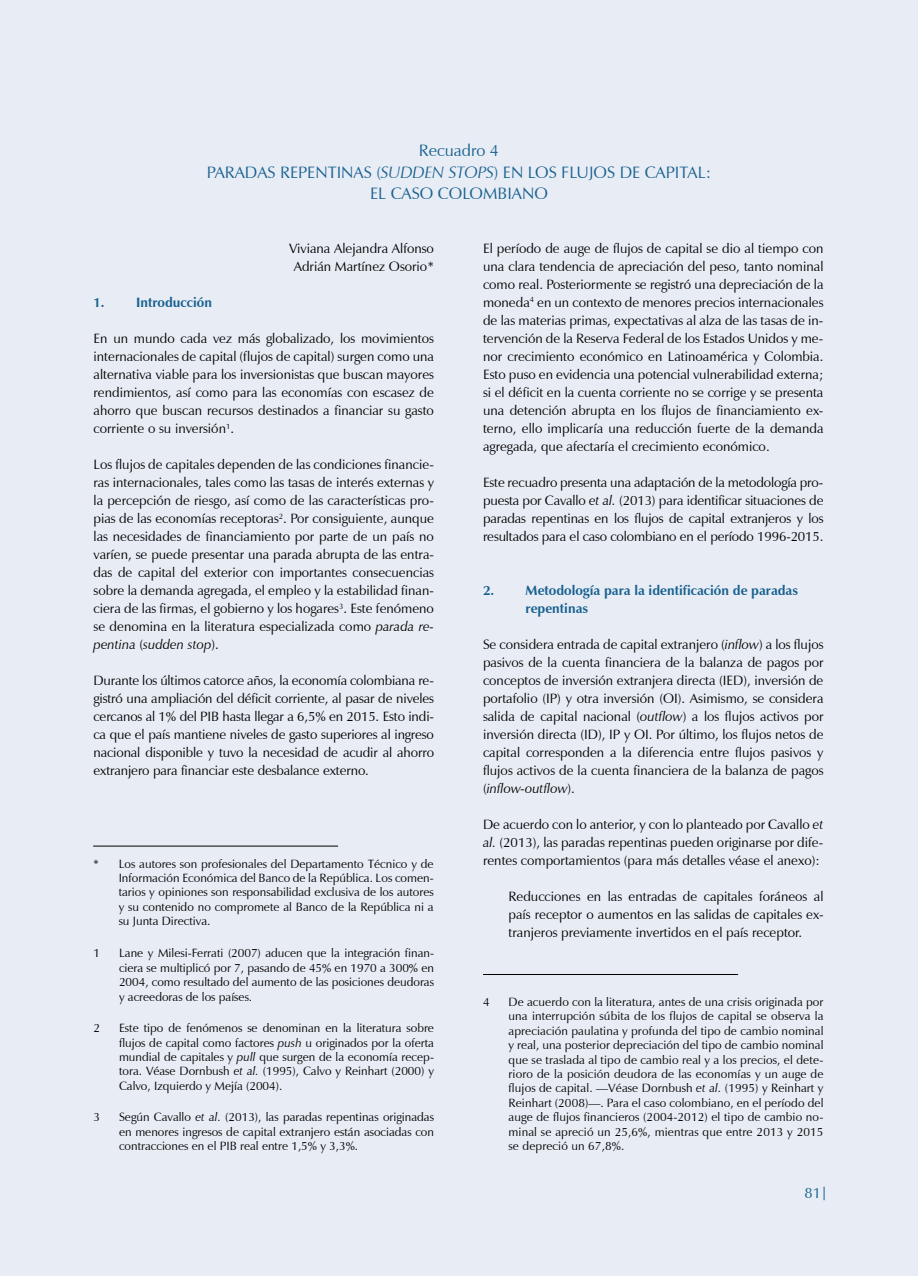
<style>
.page{position:relative;width:918px;height:1276px;background:#fff}
.page>*{position:absolute;margin:0;border:0;box-sizing:border-box;transform-origin:0 0}
.t1{font:16.5px/21.6px "Zapf Humanist 601 BT";color:#186190;text-align:center}
.t2{font:15px "Zapf Humanist 601 BT";color:#186190}
.t3{font:13.5px/18px "Zapf Humanist 601 BT";color:#000;text-align:justify}
.t4{font:700 13.5px/18px "Zapf Humanist 601 BT";color:#186190}
.t5{font:12px/14.4px "Zapf Humanist 601 BT";color:#000;text-align:justify}
.s1{font-style:italic}
</style>
<div class="page">
<div style="left:1px;top:0;width:917px;height:1276px;background:#e8ecf4"></div>
<svg style="left:824px;top:1186px;width:1px;height:14px"></svg>
<hr style="left:483px;top:974px;width:255px;height:1px;background:#000">
<hr style="left:93px;top:845px;width:245px;height:1px;background:#000">
<p class="t1" style="left:207px;top:140px;width:506px">Recuadro 4<br>PARADAS REPENTINAS (<span class="s1">SUDDEN STOPS</span>) EN LOS FLUJOS DE CAPITAL:<br>EL CASO COLOMBIANO</p>
<p class="t3" style="left:289px;top:240px;width:146px;text-align:center">Viviana Alejandra Alfonso<br>Adrián Martínez Osorio*</p>
<p class="t4" style="left:94px;top:294px;width:120px">1. Introducción</p>
<p class="t3" style="left:94px;top:330px;width:342px">En un mundo cada vez más globalizado, los movimientos internacionales de capital (flujos de capital) surgen como una alternativa viable para los inversionistas que buscan mayores rendimientos, así como para las economías con escasez de ahorro que buscan recursos destinados a financiar su gasto corriente o su inversión<sup>1</sup>.</p>
<p class="t3" style="left:94px;top:456px;width:342px">Los flujos de capitales dependen de las condiciones financie&shy;ras internacionales, tales como las tasas de interés externas y la percepción de riesgo, así como de las características pro&shy;pias de las economías receptoras<sup>2</sup>. Por consiguiente, aunque las necesidades de financiamiento por parte de un país no varíen, se puede presentar una parada abrupta de las entra&shy;das de capital del exterior con importantes consecuencias sobre la demanda agregada, el empleo y la estabilidad finan&shy;ciera de las firmas, el gobierno y los hogares<sup>3</sup>. Este fenómeno se denomina en la literatura especializada como <span class="s1">parada re&shy;pentina</span> (<span class="s1">sudden stop</span>).</p>
<p class="t3" style="left:94px;top:672px;width:342px">Durante los últimos catorce años, la economía colombiana re&shy;gistró una ampliación del déficit corriente, al pasar de niveles cercanos al 1% del PIB hasta llegar a 6,5% en 2015. Esto indi&shy;ca que el país mantiene niveles de gasto superiores al ingreso nacional disponible y tuvo la necesidad de acudir al ahorro extranjero para financiar este desbalance externo.</p>
<p class="t5" style="left:119px;top:856px;width:317px;text-indent:-26px">* Los autores son profesionales del Departamento Técnico y de Información Económica del Banco de la República. Los comen&shy;tarios y opiniones son responsabilidad exclusiva de los autores y su contenido no compromete al Banco de la República ni a su Junta Directiva.</p>
<p class="t5" style="left:94px;top:946px;width:8px">1</p>
<p class="t5" style="left:119px;top:946px;width:316px">Lane y Milesi-Ferrati (2007) aducen que la integración finan&shy;ciera se multiplicó por 7, pasando de 45% en 1970 a 300% en 2004, como resultado del aumento de las posiciones deudoras y acreedoras de los países.</p>
<p class="t5" style="left:94px;top:1020px;width:8px">2</p>
<p class="t5" style="left:119px;top:1020px;width:316px">Este tipo de fenómenos se denominan en la literatura sobre flujos de capital como factores <span class="s1">push</span> u originados por la oferta mundial de capitales y <span class="s1">pull</span> que surgen de la economía recep&shy;tora. Véase Dornbush <span class="s1">et al.</span> (1995), Calvo y Reinhart (2000) y Calvo, Izquierdo y Mejía (2004).</p>
<p class="t5" style="left:94px;top:1109px;width:8px">3</p>
<p class="t5" style="left:119px;top:1109px;width:316px">Según Cavallo <span class="s1">et al.</span> (2013), las paradas repentinas originadas en menores ingresos de capital extranjero están asociadas con contracciones en el PIB real entre 1,5% y 3,3%.</p>
<p class="t3" style="left:483px;top:239px;width:342px">El período de auge de flujos de capital se dio al tiempo con una clara tendencia de apreciación del peso, tanto nominal como real. Posteriormente se registró una depreciación de la moneda<sup>4</sup> en un contexto de menores precios internacionales de las materias primas, expectativas al alza de las tasas de in&shy;tervención de la Reserva Federal de los Estados Unidos y me&shy;nor crecimiento económico en Latinoamérica y Colombia.<br>Esto puso en evidencia una potencial vulnerabilidad externa; si el déficit en la cuenta corriente no se corrige y se presenta una detención abrupta en los flujos de financiamiento ex&shy;terno, ello implicaría una reducción fuerte de la demanda agregada, que afectaría el crecimiento económico.</p>
<p class="t3" style="left:483px;top:473px;width:342px">Este recuadro presenta una adaptación de la metodología pro&shy;puesta por Cavallo <span class="s1">et al.</span> (2013) para identificar situaciones de paradas repentinas en los flujos de capital extranjeros y los resultados para el caso colombiano en el período 1996-2015.</p>
<p class="t4" style="left:526px;top:581px;width:274px;text-indent:-43px">2. Metodología para la identificación de paradas repentinas</p>
<p class="t3" style="left:483px;top:635px;width:342px">Se considera entrada de capital extranjero (<span class="s1">inflow</span>) a los flujos pasivos de la cuenta financiera de la balanza de pagos por conceptos de inversión extranjera directa (IED), inversión de portafolio (IP) y otra inversión (OI). Asimismo, se considera salida de capital nacional (<span class="s1">outflow</span>) a los flujos activos por inversión directa (ID), IP y OI. Por último, los flujos netos de capital corresponden a la diferencia entre flujos pasivos y flujos activos de la cuenta financiera de la balanza de pagos (<span class="s1">inflow-outflow</span>).</p>
<p class="t3" style="left:483px;top:815px;width:342px">De acuerdo con lo anterior, y con lo planteado por Cavallo <span class="s1">et al.</span> (2013), las paradas repentinas pueden originarse por dife&shy;rentes comportamientos (para más detalles véase el anexo):</p>
<p class="t3" style="left:509px;top:887px;width:316px">Reducciones en las entradas de capitales foráneos al país receptor o aumentos en las salidas de capitales ex&shy;tranjeros previamente invertidos en el país receptor.</p>
<p class="t5" style="left:483px;top:994px;width:8px">4</p>
<p class="t5" style="left:509px;top:994px;width:317px">De acuerdo con la literatura, antes de una crisis originada por una interrupción súbita de los flujos de capital se observa la apreciación paulatina y profunda del tipo de cambio nominal y real, una posterior depreciación del tipo de cambio nominal que se traslada al tipo de cambio real y a los precios, el dete&shy;rioro de la posición deudora de las economías y un auge de flujos de capital. —Véase Dornbush <span class="s1">et al.</span> (1995) y Reinhart y Reinhart (2008)—. Para el caso colombiano, en el período del auge de flujos financieros (2004-2012) el tipo de cambio no&shy;minal se apreció un 25,6%, mientras que entre 2013 y 2015 se depreció un 67,8%.</p>
<p class="t2" style="left:805px;top:1184px;width:18px">81</p>
</div>
